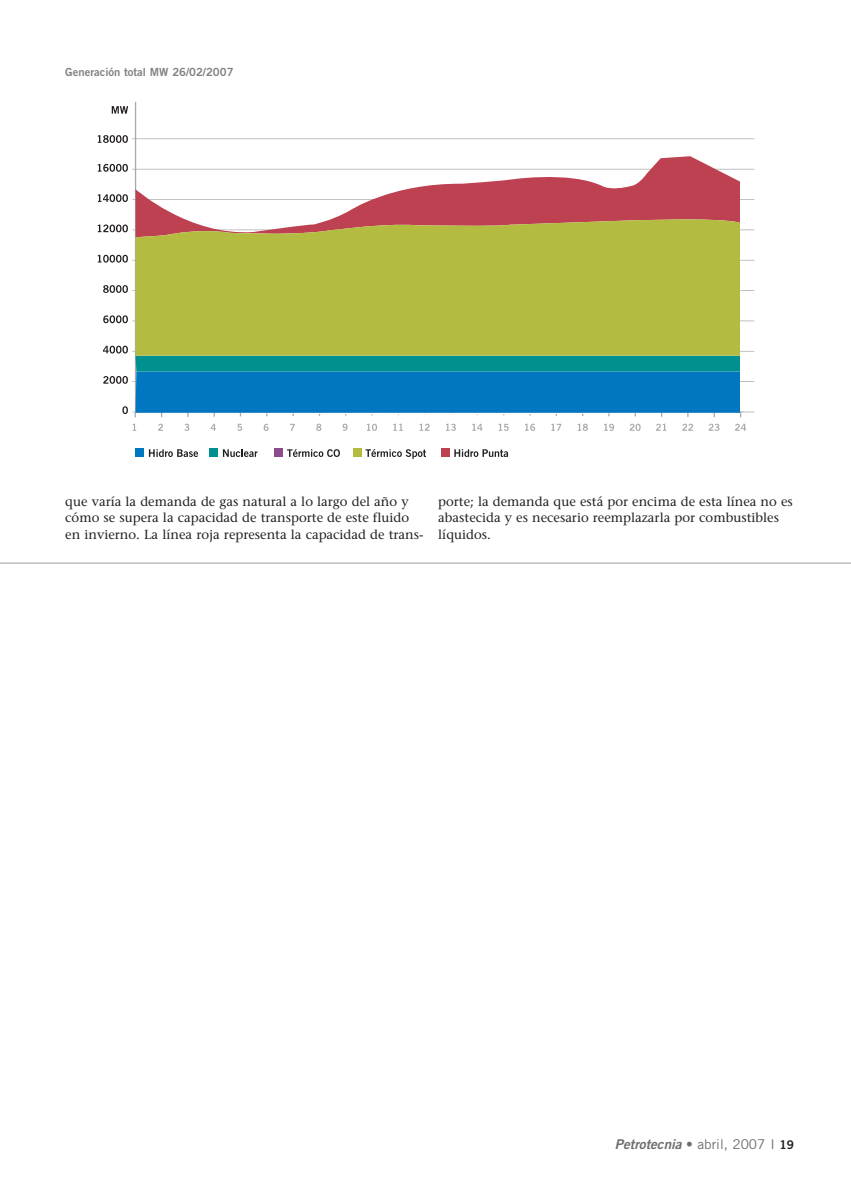
<style>
.page{position:relative;width:851px;height:1191px;background:#fff}
.page>*{position:absolute;margin:0;border:0;box-sizing:border-box;transform-origin:0 0}
.t1{font:13.5px "Trade Gothic";color:#6c6d70}
.t2{font:13.05px/16.5px "Stone Serif";color:#231f20}
.t3{font:11.25px "Trade Gothic Bold Two";color:#808285}
.s1{font-family:"Trade Gothic Bold Two";font-style:italic}
.s2{font-family:"Trade Gothic Bold Two";font-size:12px;color:#231f20}
</style>
<div class="page">
<hr style="left:0;top:562px;width:850px;height:2px;background:#bcbdc0">
<hr style="left:132px;top:138px;width:622px;height:1px;background:#a8a9ad">
<hr style="left:132px;top:169px;width:622px;height:1px;background:#a8a9ad">
<hr style="left:132px;top:199px;width:622px;height:1px;background:#a8a9ad">
<hr style="left:132px;top:229px;width:622px;height:1px;background:#a8a9ad">
<hr style="left:132px;top:260px;width:622px;height:1px;background:#a8a9ad">
<hr style="left:132px;top:290px;width:622px;height:1px;background:#a8a9ad">
<hr style="left:132px;top:320px;width:622px;height:1px;background:#a8a9ad">
<hr style="left:132px;top:351px;width:622px;height:1px;background:#a8a9ad">
<hr style="left:132px;top:381px;width:622px;height:1px;background:#a8a9ad">
<hr style="left:132px;top:411px;width:622px;height:1px;background:#a8a9ad">
<svg style="left:98px;top:164px;width:30px;height:8px"></svg>
<svg style="left:98px;top:135px;width:30px;height:8px"></svg>
<svg style="left:98px;top:194px;width:30px;height:8px"></svg>
<svg style="left:98px;top:224px;width:30px;height:8px"></svg>
<svg style="left:98px;top:255px;width:30px;height:8px"></svg>
<svg style="left:103px;top:285px;width:25px;height:8px"></svg>
<svg style="left:103px;top:315px;width:25px;height:8px"></svg>
<svg style="left:103px;top:346px;width:25px;height:7px"></svg>
<svg style="left:103px;top:376px;width:25px;height:8px"></svg>
<svg style="left:122px;top:406px;width:6px;height:8px"></svg>
<svg style="left:134px;top:102px;width:610px;height:310px"></svg>
<svg style="left:133px;top:424px;width:3px;height:7px"></svg>
<svg style="left:158px;top:424px;width:5px;height:7px"></svg>
<svg style="left:184px;top:424px;width:5px;height:7px"></svg>
<svg style="left:210px;top:424px;width:6px;height:7px"></svg>
<svg style="left:237px;top:424px;width:5px;height:7px"></svg>
<svg style="left:263px;top:424px;width:5px;height:7px"></svg>
<svg style="left:290px;top:424px;width:5px;height:7px"></svg>
<svg style="left:316px;top:424px;width:5px;height:7px"></svg>
<svg style="left:342px;top:424px;width:5px;height:7px"></svg>
<svg style="left:367px;top:424px;width:10px;height:7px"></svg>
<svg style="left:393px;top:424px;width:9px;height:7px"></svg>
<svg style="left:419px;top:424px;width:10px;height:7px"></svg>
<svg style="left:446px;top:424px;width:10px;height:7px"></svg>
<svg style="left:472px;top:424px;width:10px;height:7px"></svg>
<svg style="left:498px;top:424px;width:10px;height:7px"></svg>
<svg style="left:525px;top:424px;width:10px;height:7px"></svg>
<svg style="left:551px;top:424px;width:10px;height:7px"></svg>
<svg style="left:577px;top:424px;width:11px;height:7px"></svg>
<svg style="left:604px;top:424px;width:10px;height:7px"></svg>
<svg style="left:629px;top:424px;width:11px;height:7px"></svg>
<svg style="left:656px;top:424px;width:10px;height:7px"></svg>
<svg style="left:682px;top:424px;width:11px;height:7px"></svg>
<svg style="left:708px;top:424px;width:11px;height:7px"></svg>
<svg style="left:735px;top:424px;width:11px;height:7px"></svg>
<svg style="left:112px;top:106px;width:16px;height:8px"></svg>
<svg style="left:149px;top:449px;width:49px;height:8px"></svg>
<div style="left:135px;top:449px;width:9px;height:8px;background:#0077c0"></div>
<svg style="left:223px;top:449px;width:34px;height:8px"></svg>
<div style="left:209px;top:449px;width:9px;height:8px;background:#009090"></div>
<svg style="left:454px;top:449px;width:54px;height:8px"></svg>
<div style="left:441px;top:449px;width:8px;height:8px;background:#be4152"></div>
<svg style="left:287px;top:449px;width:53px;height:8px"></svg>
<div style="left:274px;top:449px;width:9px;height:8px;background:#8b4b8d"></div>
<svg style="left:365px;top:449px;width:61px;height:10px"></svg>
<div style="left:353px;top:449px;width:8px;height:8px;background:#b3bc41"></div>
<svg style="left:135px;top:156px;width:604px;height:61px"></svg>
<svg style="left:135px;top:356px;width:606px;height:61px"></svg>
<svg style="left:135px;top:217px;width:604px;height:139px;fill:#b3bc41"></svg>
<svg style="left:741px;top:224px;width:1px;height:95px"></svg>
<p class="t3" style="left:65px;top:67px;width:170px">Generación total MW 26/02/2007</p>
<p class="t2" style="left:65px;top:494px;width:359px">que varía la demanda de gas natural a lo largo del año y cómo se supera la capacidad de transporte de este fluido en invierno. La línea roja representa la capacidad de trans-</p>
<p class="t2" style="left:438px;top:494px;width:356px">porte; la demanda que está por encima de esta línea no es abastecida y es necesario reemplazarla por combustibles líquidos.</p>
<p class="t1" style="left:614px;top:1138px;width:181px"><span class="s1">Petrotecnia</span> • abril, 2007 I <span class="s2">19</span></p>
</div>
